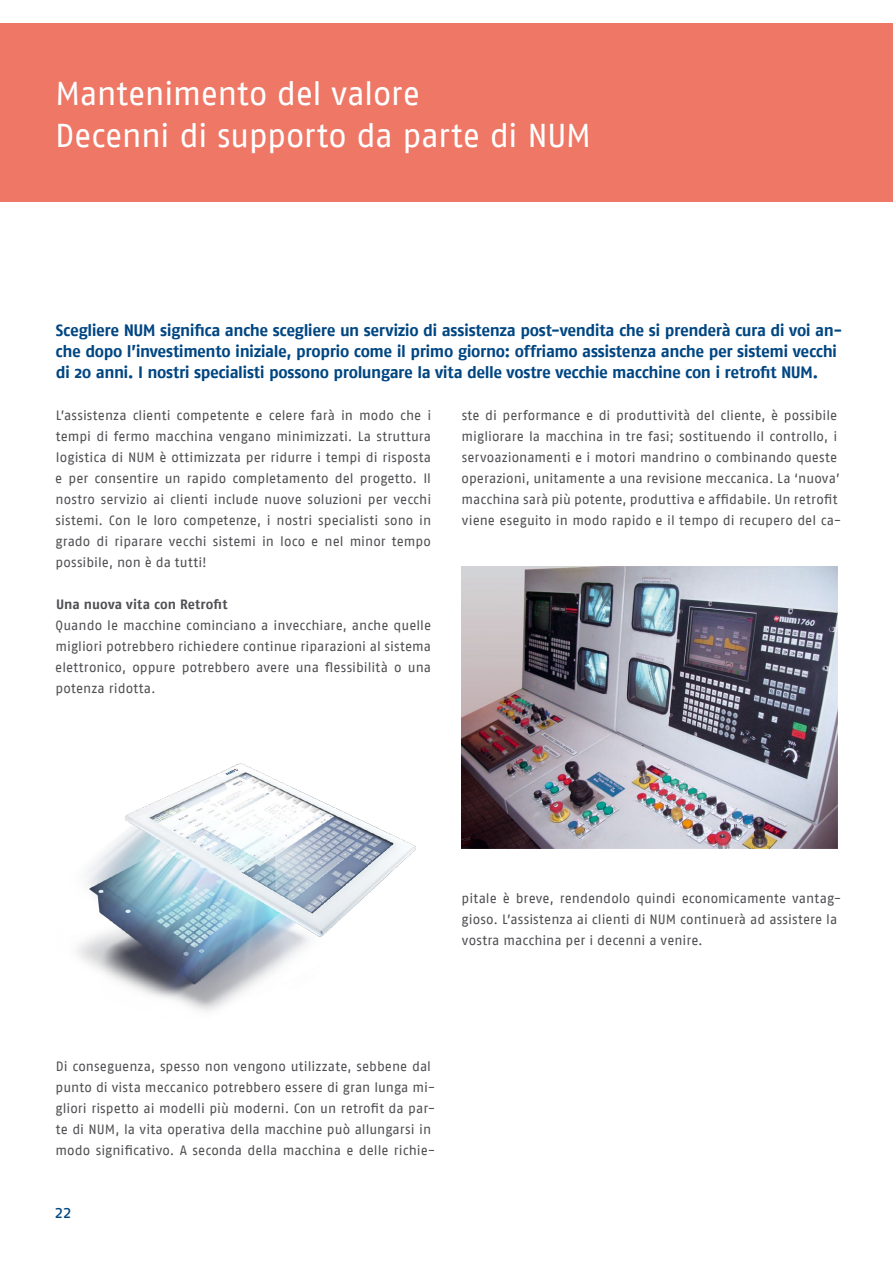
<style>
.page{position:relative;width:893px;height:1263px;background:#fff}
.page>*{position:absolute;margin:0;border:0;box-sizing:border-box;transform-origin:0 0}
.t1{font:33px/42px "Fago No";letter-spacing:-.015em;color:#fff}
.t2{font:18px "Fago No";color:#004682}
.t3{font:700 16.5px/21px "Fago No";letter-spacing:-.025em;color:#004682}
.t4{font:13.5px/21px "Fago No";letter-spacing:.005em;color:#504f53}
.t5{font:700 13.5px "Fago No";letter-spacing:.01em;color:#504f53}
</style>
<div class="page">
<div style="left:0;top:23px;width:893px;height:179px;background:#e76"></div>
<img style="left:461px;top:566px;width:377px;height:283px">
<img style="left:77px;top:763px;width:339px;height:249px">
<h1 class="t1" style="left:55px;top:72px;width:538px">Mantenimento del valore<br>Decenni di supporto da parte di NUM</h1>
<p class="t3" style="left:56px;top:320px;width:788px">Scegliere NUM significa anche scegliere un servizio di assistenza post-vendita che si prenderà cura di voi an&shy;che dopo l’investimento iniziale, proprio come il primo giorno: offriamo assistenza anche per sistemi vecchi di 20 anni. I nostri specialisti possono prolungare la vita delle vostre vecchie macchine con i retrofit NUM.</p>
<p class="t4" style="left:55px;top:405px;width:377px;text-align:justify">L’assistenza clienti competente e celere farà in modo che i tempi di fermo macchina vengano minimizzati. La struttura logistica di NUM è ottimizzata per ridurre i tempi di risposta e per consentire un rapido completamento del progetto. Il nostro servizio ai clienti include nuove soluzioni per vecchi sistemi. Con le loro competenze, i nostri specialisti sono in grado di riparare vecchi sistemi in loco e nel minor tempo possibile, non è da tutti!</p>
<p class="t5" style="left:56px;top:596px;width:173px">Una nuova vita con Retrofit</p>
<p class="t4" style="left:55px;top:615px;width:377px;text-align:justify">Quando le macchine cominciano a invecchiare, anche quelle migliori potrebbero richiedere continue riparazioni al sistema elettronico, oppure potrebbero avere una flessibilità o una potenza ridotta.</p>
<p class="t4" style="left:462px;top:405px;width:381px">ste di performance e di produttività del cliente, è possibile migliorare la macchina in tre fasi; sostituendo il controllo, i servoazionamenti e i motori mandrino o combinando queste operazioni, unitamente a una revisione meccanica. La ‘nuova’ macchina sarà più potente, produttiva e affidabile. Un retrofit viene eseguito in modo rapido e il tempo di recupero del ca-</p>
<p class="t4" style="left:462px;top:888px;width:381px">pitale è breve, rendendolo quindi economicamente vantag&shy;gioso. L’assistenza ai clienti di NUM continuerà ad assistere la vostra macchina per i decenni a venire.</p>
<p class="t4" style="left:55px;top:1056px;width:381px">Di conseguenza, spesso non vengono utilizzate, sebbene dal punto di vista meccanico potrebbero essere di gran lunga mi&shy;gliori rispetto ai modelli più moderni. Con un retrofit da par&shy;te di NUM, la vita operativa della macchine può allungarsi in modo significativo. A seconda della macchina e delle richie-</p>
<h2 class="t2" style="left:55px;top:1202px;width:18px">22</h2>
</div>
